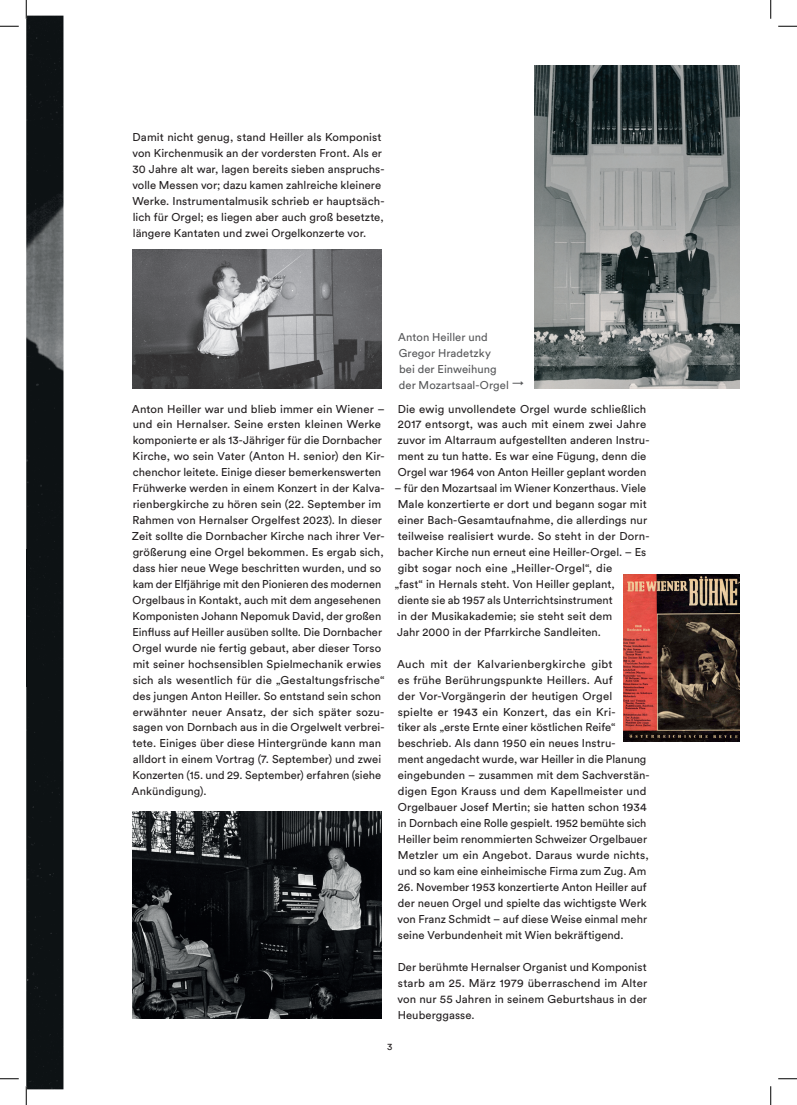
<style>
.page{position:relative;width:797px;height:1105px;background:#fff}
.page>*{position:absolute;margin:0;border:0;box-sizing:border-box;transform-origin:0 0}
.t1{font:11.25px/16px "Circular Std";letter-spacing:.005em;color:#231f20}
.t2{font:11.25px/16px "Circular Std";letter-spacing:.005em;color:#57585a}
.t3{font:9.5px "Circular Std";color:#231f20}
</style>
<div class="page">
<img style="left:26px;top:16px;width:37px;height:1073px">
<img style="left:534px;top:65px;width:205px;height:324px">
<img style="left:132px;top:250px;width:249px;height:139px">
<img style="left:132px;top:812px;width:249px;height:206px">
<img style="left:623px;top:574px;width:116px;height:168px">
<img style="left:26px;top:550px;width:4px;height:136px">
<svg style="left:0;top:25px;width:19px;height:2px"></svg>
<svg style="left:778px;top:25px;width:19px;height:2px"></svg>
<svg style="left:0;top:1078px;width:19px;height:1px"></svg>
<svg style="left:778px;top:1078px;width:19px;height:1px"></svg>
<svg style="left:25px;top:0;width:2px;height:19px"></svg>
<svg style="left:25px;top:1086px;width:2px;height:19px"></svg>
<svg style="left:770px;top:0;width:1px;height:19px"></svg>
<svg style="left:770px;top:1086px;width:1px;height:19px"></svg>
<p class="t1" style="left:132px;top:129px;width:253px">Damit nicht genug, stand Heiller als Komponist von Kirchenmusik an der vordersten Front. Als er 30 Jahre alt war, lagen bereits sieben anspruchs&shy;volle Messen vor; dazu kamen zahlreiche kleinere Werke. Instrumentalmusik schrieb er hauptsäch&shy;lich für Orgel; es liegen aber auch groß besetzte, längere Kantaten und zwei Orgelkonzerte vor.</p>
<p class="t2" style="left:398px;top:329px;width:112px">Anton Heiller und<br>Gregor Hradetzky bei der Einweihung der Mozartsaal-Orgel</p>
<p class="t2" style="left:523px;top:392px;width:13px;rotate:-180deg">←</p>
<p class="t1" style="left:132px;top:400px;width:254px">Anton Heiller war und blieb immer ein Wiener – und ein Hernalser. Seine ersten kleinen Werke komponierte er als 13-Jähriger für die Dornbacher Kirche, wo sein Vater (Anton H. senior) den Kir&shy;chenchor leitete. Einige dieser bemerkenswerten Frühwerke werden in einem Konzert in der Kalva&shy;rienbergkirche zu hören sein (22. September im Rahmen von Hernalser Orgelfest 2023). In dieser Zeit sollte die Dornbacher Kirche nach ihrer Ver&shy;größerung eine Orgel bekommen. Es ergab sich, dass hier neue Wege beschritten wurden, und so kam der Elfjährige mit den Pionieren des modernen Orgelbaus in Kontakt, auch mit dem angesehenen Komponisten Johann Nepomuk David, der großen Einfluss auf Heiller ausüben sollte. Die Dornbacher Orgel wurde nie fertig gebaut, aber dieser Torso mit seiner hochsensiblen Spielmechanik erwies sich als wesentlich für die „Gestaltungsfrische“ des jungen Anton Heiller. So entstand sein schon erwähnter neuer Ansatz, der sich später sozu&shy;sagen von Dornbach aus in die Orgelwelt verbrei&shy;tete. Einiges über diese Hintergründe kann man alldort in einem Vortrag (7. September) und zwei Konzerten (15. und 29. September) erfahren (siehe Ankündigung).</p>
<p class="t1" style="left:397px;top:400px;width:253px">Die ewig unvollendete Orgel wurde schließlich 2017 entsorgt, was auch mit einem zwei Jahre zuvor im Altarraum aufgestellten anderen Instru&shy;ment zu tun hatte. Es war eine Fügung, denn die Orgel war 1964 von Anton Heiller geplant worden</p>
<p class="t1" style="left:394px;top:480px;width:257px">– für den Mozartsaal im Wiener Konzerthaus. Viele Male konzertierte er dort und begann sogar mit einer Bach-Gesamtaufnahme, die allerdings nur teilweise realisiert wurde. So steht in der Dorn&shy;bacher Kirche nun erneut eine Heiller-Orgel. – Es gibt sogar noch eine „Heiller-Orgel“, die<br>„fast“ in Hernals steht. Von Heiller geplant,<br>diente sie ab 1957 als Unterrichtsinstrument<br>in der Musikakademie; sie steht seit dem<br>Jahr 2000 in der Pfarrkirche Sandleiten.</p>
<p class="t1" style="left:397px;top:656px;width:254px">Auch mit der Kalvarienbergkirche gibt<br>es frühe Berührungspunkte Heillers. Auf<br>der Vor-Vorgängerin der heutigen Orgel spielte er 1943 ein Konzert, das ein Kri-<br>tiker als „erste Ernte einer köstlichen Reife“ beschrieb. Als dann 1950 ein neues Instru-<br>ment angedacht wurde, war Heiller in die Planung eingebunden – zusammen mit dem Sachverstän&shy;digen Egon Krauss und dem Kapellmeister und Orgelbauer Josef Mertin; sie hatten schon 1934 in Dornbach eine Rolle gespielt. 1952 bemühte sich Heiller beim renommierten Schweizer Orgelbauer Metzler um ein Angebot. Daraus wurde nichts, und so kam eine einheimische Firma zum Zug. Am</p>
<p class="t1" style="left:397px;top:879px;width:251px;text-align:justify">26. November 1953 konzertierte Anton Heiller auf der neuen Orgel und spielte das wichtigste Werk von Franz Schmidt – auf diese Weise einmal mehr seine Verbundenheit mit Wien bekräftigend.</p>
<p class="t1" style="left:397px;top:958px;width:251px;text-align:justify">Der berühmte Hernalser Organist und Komponist starb am 25. März 1979 überraschend im Alter von nur 55 Jahren in seinem Geburtshaus in der Heuberggasse.</p>
<p class="t3" style="left:387px;top:1041px;width:7px">3</p>
</div>
